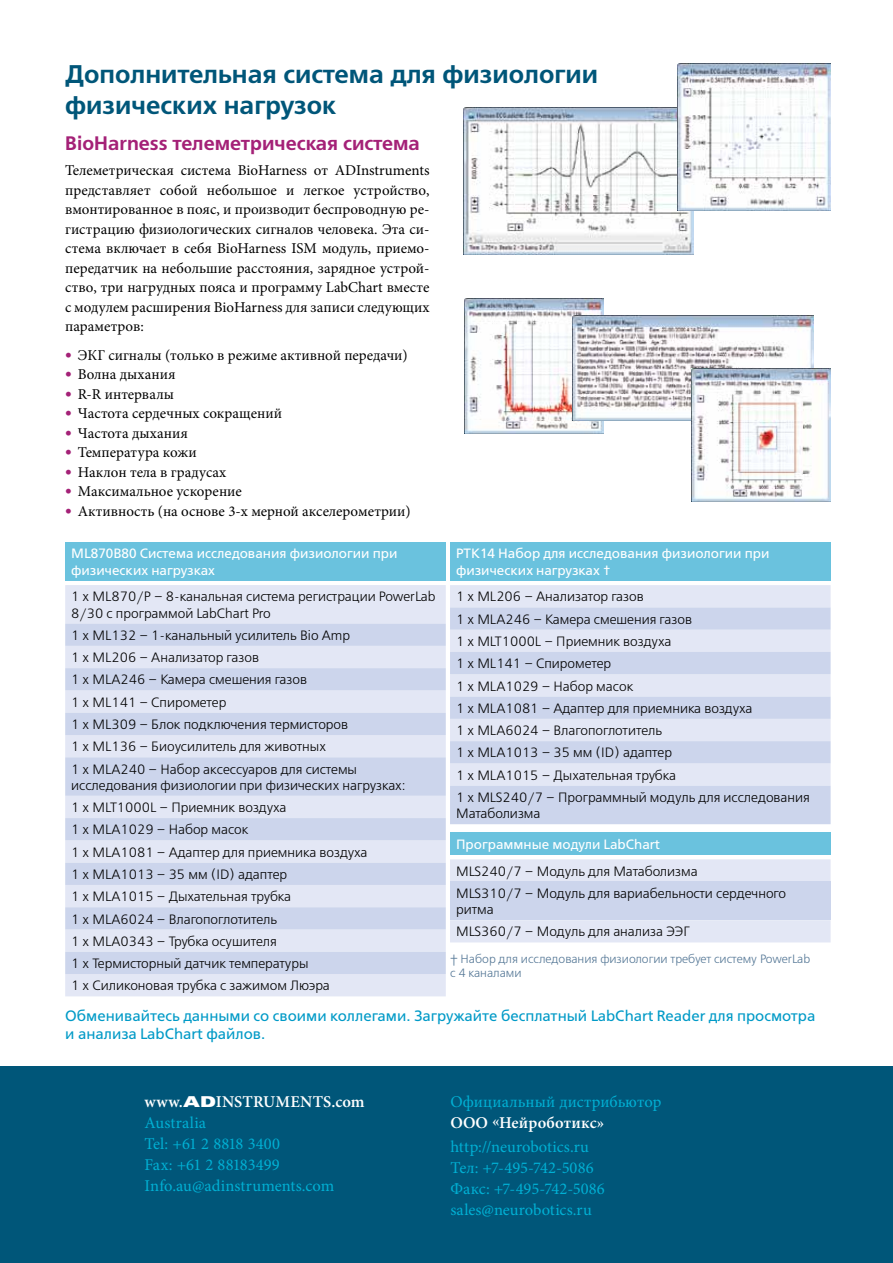
<style>
.page{position:relative;width:893px;height:1263px;background:#fff}
.page>*{position:absolute;margin:0;border:0;box-sizing:border-box;transform-origin:0 0}
.t1{font:700 25.5px/30.8px "Free Set C";color:#005679}
.t2{font:700 19.5px "Free Set C";color:#a42177}
.t3{font:16.5px/21px "Minion Pro";letter-spacing:.005em;color:#00b0d4}
.t4{font:600 16.5px "Minion Pro";letter-spacing:.015em;color:#fff}
.t5{font:15px/19.5px "Minion Pro";color:#000;text-align:justify}
.t6{font:15px/18px "Free Set C";color:#009ac7}
.t7{font:300 13.5px/22.4px "Free Set C";color:#000}
.t8{font:13.5px/16.2px "Free Set C";color:#fff}
.t9{font:300 12px/14.4px "Free Set C";color:#537695}
.s1{font-family:"Officina Sans Book ITC";font-size:13.5px;color:#a42177}
.s2{font-weight:600;color:#fff}
.s3{font-family:"Univers LT Std X Black Ex";font-size:15px;color:#fff}
</style>
<div class="page">
<img style="left:463px;top:108px;width:230px;height:146px">
<img style="left:678px;top:64px;width:153px;height:146px">
<img style="left:464px;top:299px;width:140px;height:134px">
<img style="left:573px;top:316px;width:240px;height:105px">
<img style="left:691px;top:368px;width:140px;height:134px">
<div style="left:65px;top:542px;width:381px;height:39px;background:#6ac2de"></div>
<div style="left:450px;top:542px;width:381px;height:39px;background:#6ac2de"></div>
<div style="left:65px;top:585px;width:381px;height:411px;background:#e3e7f5"></div>
<svg style="left:65px;top:623px;width:381px;height:351px;background:#d6ddf0"></svg>
<div style="left:450px;top:585px;width:381px;height:22px;background:#e3e7f5"></div>
<svg style="left:450px;top:607px;width:381px;height:217px;background:#d5dcef"></svg>
<div style="left:450px;top:832px;width:381px;height:23px;background:#6ac2de"></div>
<div style="left:450px;top:859px;width:381px;height:83px;background:#e3e7f5"></div>
<div style="left:450px;top:882px;width:381px;height:38px;background:#ccd5ec"></div>
<div style="left:0;top:1066px;width:893px;height:197px;background:#005679"></div>
<h1 class="t1" style="left:65px;top:60px;width:534px">Дополнительная система для физиологии физических нагрузок</h1>
<h2 class="t2" style="left:65px;top:131px;width:356px">BioHarness телеметрическая система</h2>
<p class="t5" style="left:65px;top:161px;width:366px">Телеметрическая система BioHarness от ADInstruments представляет собой небольшое и легкое устройство, вмонтированное в пояс, и производит беспроводную ре&shy;гистрацию физиологических сигналов человека. Эта си&shy;стема включает в себя BioHarness ISM модуль, приемо&shy;передатчик на небольшие расстояния, зарядное устрой&shy;ство, три нагрудных пояса и программу LabChart вместе с модулем расширения BioHarness для записи следующих параметров:</p>
<p class="t5" style="left:65px;top:345px;width:344px"><span class="s1">•</span> ЭКГ сигналы (только в режиме активной передачи)</p>
<p class="t5" style="left:65px;top:365px;width:112px"><span class="s1">•</span> Волна дыхания</p>
<p class="t5" style="left:65px;top:384px;width:110px"><span class="s1">•</span> R-R интервалы</p>
<p class="t5" style="left:65px;top:404px;width:218px"><span class="s1">•</span> Частота сердечных сокращений</p>
<p class="t5" style="left:65px;top:423px;width:124px"><span class="s1">•</span> Частота дыхания</p>
<p class="t5" style="left:65px;top:443px;width:133px"><span class="s1">•</span> Температура кожи</p>
<p class="t5" style="left:65px;top:462px;width:163px"><span class="s1">•</span> Наклон тела в градусах</p>
<p class="t5" style="left:65px;top:482px;width:178px"><span class="s1">•</span> Максимальное ускорение</p>
<p class="t5" style="left:65px;top:501px;width:347px"><span class="s1">•</span> Активность (на основе 3-х мерной акселерометрии)</p>
<p class="t8" style="left:71px;top:546px;width:328px">ML870B80 Система исследования физиологии при физических нагрузках</p>
<p class="t8" style="left:456px;top:546px;width:315px">PTK14 Набор для исследования физиологии при физических нагрузках †</p>
<p class="t7" style="left:71px;top:589px;width:366px;line-height:16.2px">1 x ML870/P – 8-канальная система регистрации PowerLab<br>8/30 с программой LabChart Pro</p>
<p class="t7" style="left:71px;top:625px;width:287px">1 x ML132 – 1-канальный усилитель Bio Amp 1 x ML206 – Анализатор газов<br>1 x MLA246 – Камера смешения газов<br>1 x ML141 – Спирометер<br>1 x ML309 – Блок подключения термисторов 1 x ML136 – Биоусилитель для животных<br>1 x MLA240 – Набор аксессуаров для системы</p>
<p class="t7" style="left:71px;top:775px;width:336px">исследования физиологии при физических нагрузках:<br>1 x MLT1000L – Приемник воздуха<br>1 x MLA1029 – Набор масок<br>1 x MLA1081 – Адаптер для приемника воздуха<br>1 x MLA1013 – 35 мм (ID) адаптер<br>1 x MLA1015 – Дыхательная трубка<br>1 x MLA6024 – Влагопоглотитель<br>1 x MLA0343 – Трубка осушителя<br>1 x Термисторный датчик температуры<br>1 x Силиконовая трубка с зажимом Люэра</p>
<p class="t7" style="left:456px;top:586px;width:355px">1 x ML206 – Анализатор газов<br>1 x MLA246 – Камера смешения газов<br>1 x MLT1000L – Приемник воздуха<br>1 x ML141 – Спирометер<br>1 x MLA1029 – Набор масок<br>1 x MLA1081 – Адаптер для приемника воздуха<br>1 x MLA6024 – Влагопоглотитель<br>1 x MLA1013 – 35 мм (ID) адаптер<br>1 x MLA1015 – Дыхательная трубка<br>1 x MLS240/7 – Программный модуль для исследования</p>
<p class="t7" style="left:456px;top:803px;width:86px">Матаболизма</p>
<p class="t8" style="left:456px;top:836px;width:205px">Программные модули LabChart</p>
<p class="t7" style="left:456px;top:860px;width:331px">MLS240/7 – Модуль для Матаболизма<br>MLS310/7 – Модуль для вариабельности сердечного</p>
<p class="t7" style="left:456px;top:899px;width:235px">ритма<br>MLS360/7 – Модуль для анализа ЭЭГ</p>
<p class="t9" style="left:450px;top:952px;width:362px">† Набор для исследования физиологии требует систему PowerLab с 4 каналами</p>
<p class="t6" style="left:65px;top:1006px;width:752px">Обменивайтесь данными со своими коллегами. Загружайте бесплатный LabChart Reader для просмотра и анализа LabChart файлов.</p>
<p class="t3" style="left:144px;top:1091px;width:222px"><span class="s2">www.</span><span class="s3">AD</span><span class="s2">INSTRUMENTS.com<br></span>Australia<br>Tel: +61 2 8818 3400<br>Fax: +61 2 88183499<br>Info.au@adinstruments.com</p>
<p class="t3" style="left:450px;top:1091px;width:213px">Официальный дистрибьютор</p>
<p class="t4" style="left:450px;top:1111px;width:155px">ООО «Нейроботикс»</p>
<p class="t3" style="left:450px;top:1136px;width:156px">http://neurobotics.ru<br>Тел: +7-495-742-5086<br>Факс: +7-495-742-5086 sales@neurobotics.ru</p>
</div>
